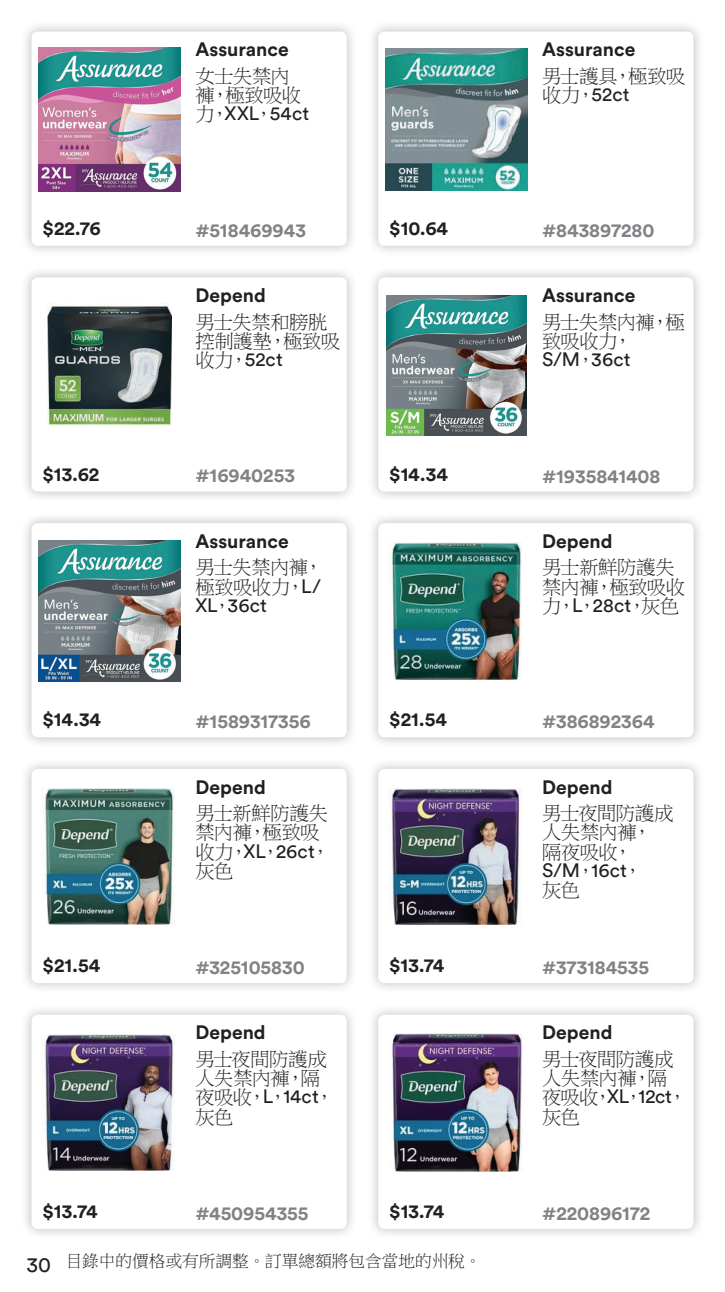
<style>
.page{position:relative;width:725px;height:1292px;background:#fff}
.page>*{position:absolute;margin:0;border:0;box-sizing:border-box;transform-origin:0 0}
.t1{font:19.25px/19.2px "P Ming Li U";letter-spacing:-.02em;color:#231f20}
.t2{font:700 19.25px "Circular Std";color:#231f20}
.t3{font:700 19.25px "Circular Std";color:#808285}
.t4{font:16.62px "P Ming Li U";color:#231f20}
.s1{font-family:"Circular Std"}
.s2{font-family:"Circular Std";font-size:21px}
</style>
<div class="page">
<div style="left:367px;top:20px;width:337px;height:237px;background:#231f20;opacity:.3"></div>
<div style="left:378px;top:32px;width:315px;height:214px;background:#fff;border-radius:6px"></div>
<div style="left:367px;top:266px;width:337px;height:237px;background:#231f20;opacity:.3"></div>
<div style="left:378px;top:277px;width:315px;height:214px;background:#fff;border-radius:6px"></div>
<div style="left:367px;top:511px;width:337px;height:237px;background:#231f20;opacity:.3"></div>
<div style="left:378px;top:523px;width:315px;height:214px;background:#fff;border-radius:6px"></div>
<div style="left:367px;top:757px;width:337px;height:237px;background:#231f20;opacity:.3"></div>
<div style="left:378px;top:769px;width:315px;height:214px;background:#fff;border-radius:6px"></div>
<div style="left:367px;top:1003px;width:337px;height:237px;background:#231f20;opacity:.3"></div>
<div style="left:378px;top:1014px;width:315px;height:214px;background:#fff;border-radius:6px"></div>
<div style="left:20px;top:20px;width:338px;height:237px;background:#231f20;opacity:.3"></div>
<div style="left:32px;top:32px;width:314px;height:214px;background:#fff;border-radius:6px"></div>
<div style="left:20px;top:266px;width:338px;height:237px;background:#231f20;opacity:.3"></div>
<div style="left:32px;top:277px;width:314px;height:214px;background:#fff;border-radius:6px"></div>
<div style="left:20px;top:511px;width:338px;height:237px;background:#231f20;opacity:.3"></div>
<div style="left:32px;top:523px;width:314px;height:214px;background:#fff;border-radius:6px"></div>
<div style="left:20px;top:757px;width:338px;height:237px;background:#231f20;opacity:.3"></div>
<div style="left:32px;top:769px;width:314px;height:214px;background:#fff;border-radius:6px"></div>
<div style="left:20px;top:1003px;width:338px;height:237px;background:#231f20;opacity:.3"></div>
<div style="left:32px;top:1014px;width:314px;height:214px;background:#fff;border-radius:6px"></div>
<img style="left:38px;top:47px;width:142px;height:145px">
<img style="left:385px;top:48px;width:142px;height:143px">
<img style="left:386px;top:295px;width:140px;height:140px">
<img style="left:391px;top:542px;width:131px;height:137px">
<img style="left:388px;top:789px;width:134px;height:135px">
<img style="left:391px;top:1033px;width:132px;height:138px">
<img style="left:47px;top:303px;width:124px;height:123px">
<img style="left:39px;top:540px;width:141px;height:141px">
<img style="left:45px;top:788px;width:130px;height:137px">
<img style="left:42px;top:1034px;width:133px;height:136px">
<p class="t2" style="left:195px;top:37px;width:95px">Assurance</p>
<p class="t1" style="left:195px;top:66px;width:115px">女士失禁內褲，極致吸收力，<span class="s1">XXL</span>，<span class="s1">54ct</span></p>
<p class="t2" style="left:43px;top:216px;width:60px">$22.76</p>
<p class="t3" style="left:195px;top:217px;width:112px">#518469943</p>
<p class="t2" style="left:195px;top:283px;width:72px">Depend</p>
<p class="t1" style="left:195px;top:312px;width:146px">男士失禁和膀胱控制護墊，極致吸收力，<span class="s1">52ct</span></p>
<p class="t2" style="left:43px;top:461px;width:58px">$13.62</p>
<p class="t3" style="left:195px;top:463px;width:101px">#16940253</p>
<p class="t2" style="left:195px;top:528px;width:95px">Assurance</p>
<p class="t1" style="left:195px;top:558px;width:129px">男士失禁內褲，極致吸收力，<span class="s1">L/<br>XL</span>，<span class="s1">36ct</span></p>
<p class="t2" style="left:43px;top:707px;width:60px">$14.34</p>
<p class="t3" style="left:195px;top:709px;width:117px">#1589317356</p>
<p class="t2" style="left:195px;top:774px;width:72px">Depend</p>
<p class="t1" style="left:195px;top:803px;width:136px">男士新鮮防護失禁內褲，極致吸收力，<span class="s1">XL</span>，<span class="s1">26ct</span>，灰色</p>
<p class="t2" style="left:43px;top:953px;width:59px">$21.54</p>
<p class="t3" style="left:195px;top:954px;width:111px">#325105830</p>
<p class="t2" style="left:195px;top:1020px;width:72px">Depend</p>
<p class="t1" style="left:195px;top:1049px;width:140px">男士夜間防護成人失禁內褲，隔夜吸收，<span class="s1">L</span>，<span class="s1">14ct</span>，灰色</p>
<p class="t2" style="left:43px;top:1198px;width:57px">$13.74</p>
<p class="t3" style="left:195px;top:1200px;width:115px">#450954355</p>
<p class="t2" style="left:542px;top:37px;width:95px">Assurance</p>
<p class="t1" style="left:542px;top:66px;width:145px">男士護具，極致吸收力，<span class="s1">52ct</span></p>
<p class="t2" style="left:389px;top:216px;width:60px">$10.64</p>
<p class="t3" style="left:542px;top:217px;width:114px">#843897280</p>
<p class="t2" style="left:542px;top:283px;width:95px">Assurance</p>
<p class="t1" style="left:542px;top:312px;width:144px">男士失禁內褲，極致吸收力，<br><span class="s1">S/M</span>，<span class="s1">36ct</span></p>
<p class="t2" style="left:389px;top:461px;width:60px">$14.34</p>
<p class="t3" style="left:542px;top:463px;width:120px">#1935841408</p>
<p class="t2" style="left:542px;top:528px;width:72px">Depend</p>
<p class="t1" style="left:542px;top:558px;width:144px">男士新鮮防護失禁內褲，極致吸收力，<span class="s1">L</span>，<span class="s1">28ct</span>，灰色</p>
<p class="t2" style="left:389px;top:707px;width:59px">$21.54</p>
<p class="t3" style="left:542px;top:709px;width:114px">#386892364</p>
<p class="t2" style="left:542px;top:774px;width:72px">Depend</p>
<p class="t1" style="left:542px;top:803px;width:133px">男士夜間防護成人失禁內褲，隔夜吸收，<br><span class="s1">S/M</span>，<span class="s1">16ct</span>，<br>灰色</p>
<p class="t2" style="left:389px;top:953px;width:57px">$13.74</p>
<p class="t3" style="left:542px;top:954px;width:109px">#373184535</p>
<p class="t2" style="left:542px;top:1020px;width:72px">Depend</p>
<p class="t1" style="left:542px;top:1049px;width:146px">男士夜間防護成人失禁內褲，隔夜吸收，<span class="s1">XL</span>，<span class="s1">12ct</span>，灰色</p>
<p class="t2" style="left:389px;top:1198px;width:57px">$13.74</p>
<p class="t3" style="left:542px;top:1200px;width:110px">#220896172</p>
<p class="t4" style="left:26px;top:1252px;width:456px"><span class="s2">30</span> 目錄中的價格或有所調整。訂單總額將包含當地的州稅。</p>
</div>
